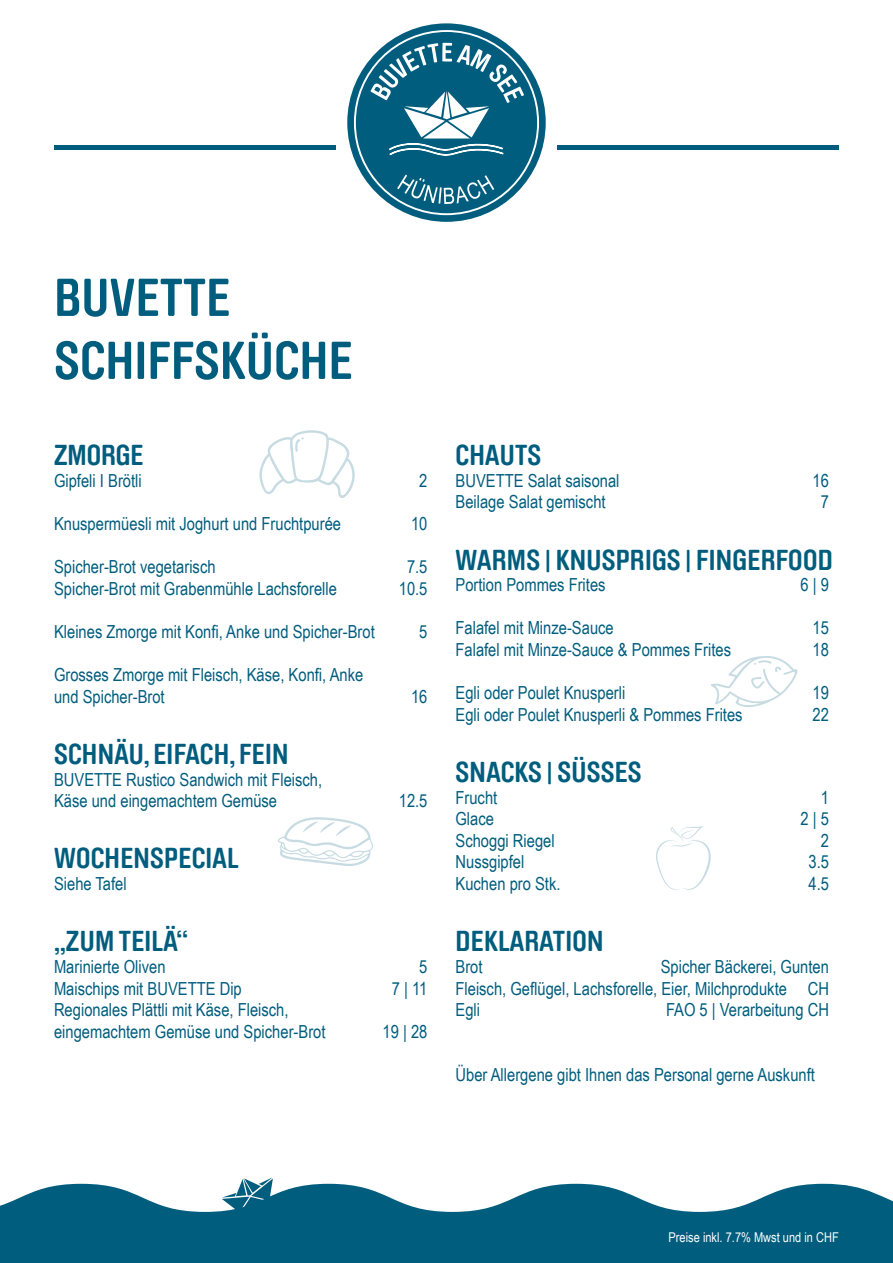
<style>
.page{position:relative;width:893px;height:1263px;background:#fff}
.page>*{position:absolute;margin:0;border:0;box-sizing:border-box;transform-origin:0 0}
.t1{font:700 52.5px/63px "Brauer LL";letter-spacing:.01em;color:#005d7d}
.t2{font:700 28.5px "Brauer LL";letter-spacing:.01em;color:#005d7d}
.t3{font:18px/21.6px "Arial Narrow";color:#005d7d}
.t4{font:13.5px "Arial Narrow";color:#fff}
</style>
<div class="page">
<svg style="left:240px;top:1177px;width:33px;height:7px"></svg>
<svg style="left:0;top:1184px;width:893px;height:79px;fill:#005d7d"></svg>
<div style="left:54px;top:145px;width:282px;height:5px;background:#005d7d"></div>
<svg style="left:347px;top:23px;width:199px;height:199px;fill:#005d7d"></svg>
<svg style="left:397px;top:175px;width:97px;height:29px"></svg>
<svg style="left:370px;top:43px;width:154px;height:113px"></svg>
<div style="left:557px;top:145px;width:282px;height:5px;background:#005d7d"></div>
<svg style="left:278px;top:817px;width:95px;height:49px"></svg>
<svg style="left:656px;top:826px;width:55px;height:64px"></svg>
<svg style="left:259px;top:430px;width:96px;height:68px"></svg>
<svg style="left:711px;top:656px;width:87px;height:51px"></svg>
<h1 class="t1" style="left:54px;top:264px;width:300px">BUVETTE<br>SCHIFFSKÜCHE</h1>
<h2 class="t2" style="left:54px;top:435px;width:91px">ZMORGE</h2>
<p class="t3" style="left:54px;top:469px;width:89px">Gipfeli I Brötli</p>
<p class="t3" style="left:419px;top:469px;width:10px">2</p>
<p class="t3" style="left:54px;top:512px;width:289px">Knuspermüesli mit Joghurt und Fruchtpurée</p>
<p class="t3" style="left:411px;top:512px;width:18px">10</p>
<p class="t3" style="left:54px;top:555px;width:163px">Spicher-Brot vegetarisch</p>
<p class="t3" style="left:407px;top:555px;width:22px">7.5</p>
<p class="t3" style="left:54px;top:577px;width:285px">Spicher-Brot mit Grabenmühle Lachsforelle</p>
<p class="t3" style="left:399px;top:577px;width:30px">10.5</p>
<p class="t3" style="left:54px;top:620px;width:322px">Kleines Zmorge mit Konfi, Anke und Spicher-Brot</p>
<p class="t3" style="left:419px;top:620px;width:10px">5</p>
<p class="t3" style="left:54px;top:663px;width:311px">Grosses Zmorge mit Fleisch, Käse, Konfi, Anke und Spicher-Brot</p>
<p class="t3" style="left:411px;top:685px;width:18px">16</p>
<h2 class="t2" style="left:54px;top:734px;width:236px">SCHNÄU, EIFACH, FEIN</h2>
<p class="t3" style="left:54px;top:768px;width:270px">BUVETTE Rustico Sandwich mit Fleisch,<br>Käse und eingemachtem Gemüse</p>
<p class="t3" style="left:399px;top:789px;width:30px">12.5</p>
<h2 class="t2" style="left:54px;top:838px;width:186px">WOCHENSPECIAL</h2>
<p class="t3" style="left:54px;top:872px;width:74px">Siehe Tafel</p>
<h2 class="t2" style="left:54px;top:921px;width:136px">„ZUM TEILÄ“</h2>
<p class="t3" style="left:54px;top:955px;width:113px">Marinierte Oliven</p>
<p class="t3" style="left:419px;top:955px;width:10px">5</p>
<p class="t3" style="left:54px;top:977px;width:189px">Maischips mit BUVETTE Dip</p>
<p class="t3" style="left:392px;top:977px;width:37px">7 | 11</p>
<p class="t3" style="left:54px;top:998px;width:273px">Regionales Plättli mit Käse, Fleisch, eingemachtem Gemüse und Spicher-Brot</p>
<p class="t3" style="left:383px;top:1020px;width:46px">19 | 28</p>
<h2 class="t2" style="left:456px;top:435px;width:87px">CHAUTS</h2>
<p class="t3" style="left:455px;top:469px;width:166px">BUVETTE Salat saisonal</p>
<p class="t3" style="left:813px;top:469px;width:18px">16</p>
<p class="t3" style="left:455px;top:491px;width:152px">Beilage Salat gemischt</p>
<p class="t3" style="left:821px;top:491px;width:10px">7</p>
<h2 class="t2" style="left:456px;top:539px;width:378px">WARMS | KNUSPRIGS | FINGERFOOD</h2>
<p class="t3" style="left:455px;top:573px;width:152px">Portion Pommes Frites</p>
<p class="t3" style="left:800px;top:573px;width:30px">6 | 9</p>
<p class="t3" style="left:455px;top:617px;width:160px">Falafel mit Minze-Sauce</p>
<p class="t3" style="left:813px;top:617px;width:18px">15</p>
<p class="t3" style="left:455px;top:638px;width:277px">Falafel mit Minze-Sauce &amp; Pommes Frites</p>
<p class="t3" style="left:813px;top:638px;width:18px">18</p>
<p class="t3" style="left:455px;top:681px;width:171px">Egli oder Poulet Knusperli</p>
<p class="t3" style="left:813px;top:681px;width:18px">19</p>
<p class="t3" style="left:455px;top:703px;width:289px">Egli oder Poulet Knusperli &amp; Pommes Frites</p>
<p class="t3" style="left:813px;top:703px;width:18px">22</p>
<h2 class="t2" style="left:456px;top:752px;width:188px">SNACKS | SÜSSES</h2>
<p class="t3" style="left:455px;top:786px;width:43px">Frucht</p>
<p class="t3" style="left:821px;top:786px;width:10px">1</p>
<p class="t3" style="left:455px;top:807px;width:40px">Glace</p>
<p class="t3" style="left:800px;top:807px;width:30px">2 | 5</p>
<p class="t3" style="left:455px;top:829px;width:101px">Schoggi Riegel</p>
<p class="t3" style="left:821px;top:829px;width:10px">2</p>
<p class="t3" style="left:455px;top:851px;width:70px">Nussgipfel</p>
<p class="t3" style="left:808px;top:851px;width:22px">3.5</p>
<p class="t3" style="left:455px;top:872px;width:107px">Kuchen pro Stk.</p>
<p class="t3" style="left:808px;top:872px;width:22px">4.5</p>
<h2 class="t2" style="left:456px;top:921px;width:149px">DEKLARATION</h2>
<p class="t3" style="left:455px;top:955px;width:29px">Brot</p>
<p class="t3" style="left:455px;top:955px;width:375px;text-align:justify;text-indent:205px">Spicher Bäckerei, Gunten Fleisch, Geflügel, Lachsforelle, Eier, Milchprodukte CH Egli</p>
<p class="t3" style="left:666px;top:998px;width:165px">FAO 5 | Verarbeitung CH</p>
<p class="t3" style="left:455px;top:1063px;width:361px">Über Allergene gibt Ihnen das Personal gerne Auskunft</p>
<p class="t4" style="left:668px;top:1227px;width:172px">Preise inkl. 7.7% Mwst und in CHF</p>
</div>
